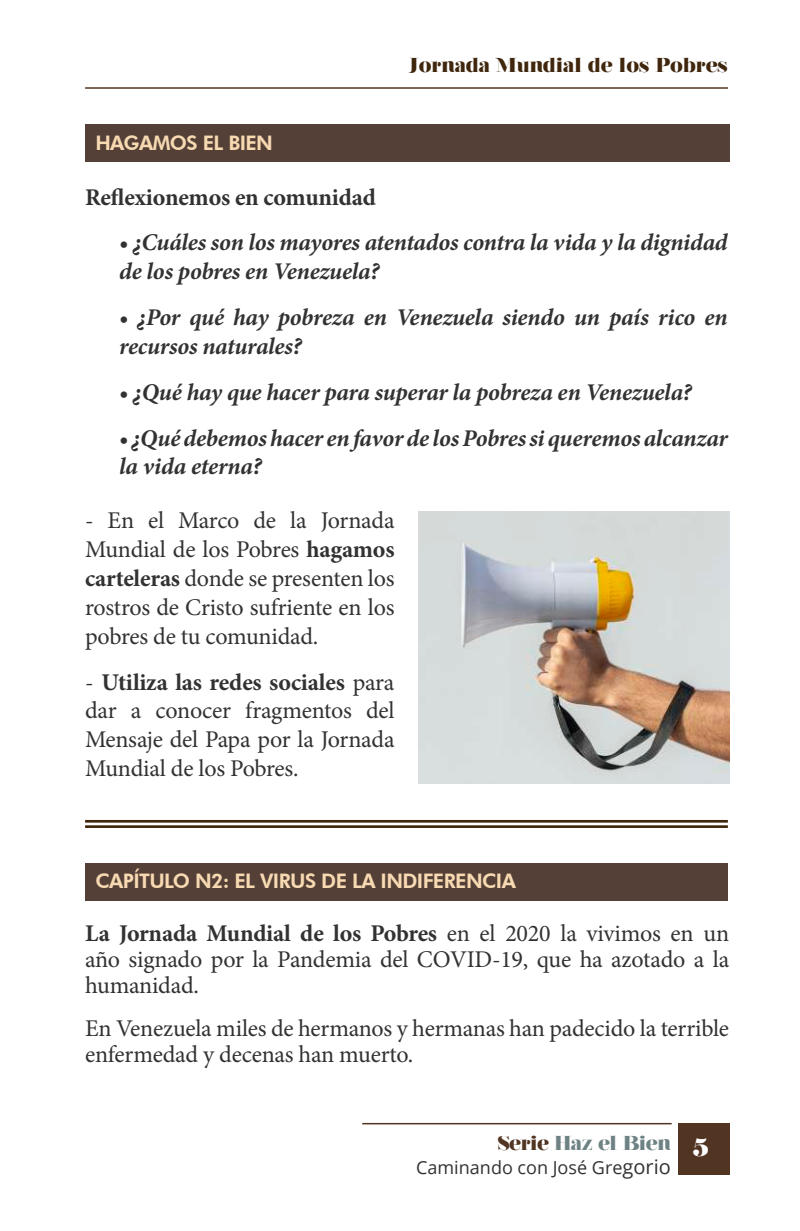
<style>
.page{position:relative;width:800px;height:1231px;background:#fff}
.page>*{position:absolute;margin:0;border:0;box-sizing:border-box;transform-origin:0 0}
.t1{font:24px/28.8px "Minion Pro";letter-spacing:-.01em;color:#333233;text-align:justify}
.t2{font:italic 700 24px/28.8px "Minion Pro";letter-spacing:-.01em;color:#333233}
.t3{font:700 24px "Minion Pro";letter-spacing:-.01em;color:#333233}
.t4{font:24px "Elephant";color:#fff}
.t5{font:800 20px "Futura BT";letter-spacing:-.03em;color:#f7d9b2}
.t6{font:900 20px "Nouvelle Vague";color:#3f260c}
.t7{font:900 20px "Nouvelle Vague";letter-spacing:-.02em;color:#6e8284}
.t8{font:18px "Open Sans";color:#333233}
.s1{font-weight:700}
.s2{color:#513522}
.s3{font-size:20px}
</style>
<div class="page">
<hr style="left:85px;top:87px;width:642px;height:2px;background:#513522">
<hr style="left:362px;top:1122px;width:309px;height:2px;background:#513522">
<div style="left:677px;top:1122px;width:51px;height:52px;background:#513522"></div>
<div style="left:85px;top:124px;width:644px;height:38px;background:#544036"></div>
<img style="left:418px;top:511px;width:311px;height:272px">
<hr style="left:85px;top:819px;width:642px;height:3px;background:#3f260c">
<hr style="left:85px;top:825px;width:642px;height:2px;background:#3f260c">
<div style="left:85px;top:862px;width:642px;height:38px;background:#544036"></div>
<p class="t5" style="left:95px;top:131px;width:179px">HAGAMOS EL BIEN</p>
<p class="t6" style="left:409px;top:54px;width:320px">Jornada Mundial de los Pobres</p>
<p class="t3" style="left:85px;top:183px;width:292px">Reflexionemos en comunidad</p>
<p class="t2" style="left:119px;top:228px;width:610px">• ¿Cuáles son los mayores atentados contra la vida y la dignidad de los pobres en Venezuela?</p>
<p class="t2" style="left:119px;top:302px;width:610px">• ¿Por qué hay pobreza en Venezuela siendo un país rico en recursos naturales?</p>
<p class="t2" style="left:119px;top:377px;width:574px">• ¿Qué hay que hacer para superar la pobreza en Venezuela?</p>
<p class="t2" style="left:119px;top:423px;width:610px">• ¿Qué debemos hacer en favor de los Pobres si queremos alcanzar la vida eterna?</p>
<p class="t1" style="left:85px;top:506px;width:311px">- En el Marco de la Jornada Mundial de los Pobres <span class="s1">hagamos carteleras</span> donde se presenten los rostros de Cristo sufriente en los pobres de tu comunidad.</p>
<p class="t1" style="left:85px;top:667px;width:311px">- <span class="s1">Utiliza las redes sociales</span> para dar a conocer fragmentos del Mensaje del Papa por la Jornada Mundial de los Pobres.</p>
<p class="t5" style="left:95px;top:869px;width:422px">CAPÍTULO N2: EL VIRUS DE LA INDIFERENCIA</p>
<p class="t1" style="left:85px;top:920px;width:645px;line-height:26px"><span class="s1">La Jornada Mundial de los Pobres</span> en el 2020 la vivimos en un año signado por la Pandemia del COVID-19, que ha azotado a la humanidad.</p>
<p class="t1" style="left:85px;top:1015px;width:645px;line-height:26px">En Venezuela miles de hermanos y hermanas han padecido la terrible enfermedad y decenas han muerto.</p>
<p class="t7" style="left:497px;top:1132px;width:174px"><span class="s2">Serie</span> Haz el Bien</p>
<p class="t8" style="left:416px;top:1154px;width:256px">Caminando con José Gre<span class="s3">gorio</span></p>
<p class="t4" style="left:692px;top:1131px;width:18px">5</p>
</div>
